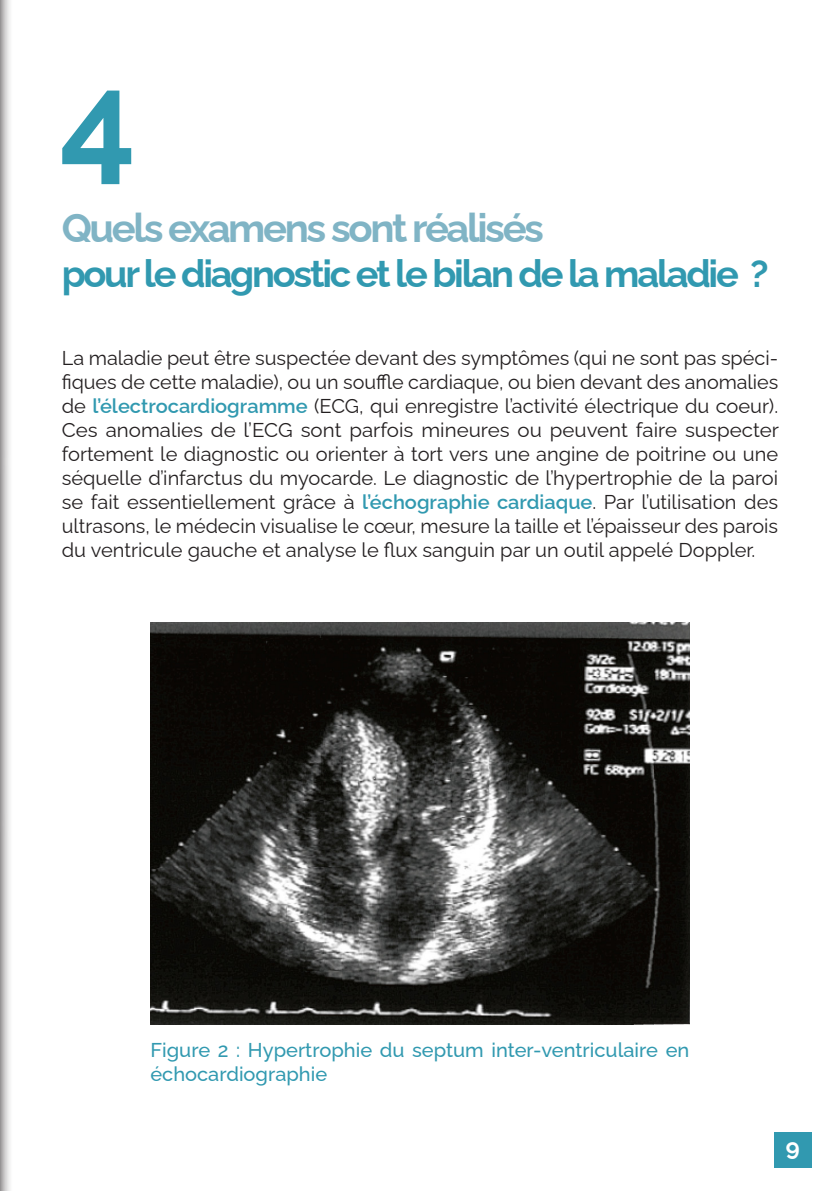
<style>
.page{position:relative;width:840px;height:1191px;background:#fff}
.page>*{position:absolute;margin:0;border:0;box-sizing:border-box;transform-origin:0 0}
.t1{font:700 134px "Raleway";color:#3199b0}
.t2{font:700 40px "Raleway";letter-spacing:-.06em;color:#80b4c5}
.t3{font:700 38px "Raleway";letter-spacing:-.06em;color:#3199b0}
.t4{font:700 24px "Raleway";color:#fff}
.t5{font:20px/24px "Raleway";color:#231f20;text-align:justify}
.t6{font:500 20px/24px "Raleway";color:#3199b0}
.s1{font-weight:600;color:#3199b0}
</style>
<div class="page">
<div style="left:773px;top:1132px;width:38px;height:36px;background:#3199b0"></div>
<div style="left:0;top:0;width:13px;height:1191px;background:#231f20;opacity:.94"></div>
<img style="left:0;top:0;width:1px;height:1191px">
<img style="left:150px;top:622px;width:539px;height:402px">
<p class="t1" style="left:60px;top:16px;width:78px">4</p>
<p class="t2" style="left:62px;top:197px;width:483px">Quels examens sont réalisés</p>
<p class="t3" style="left:62px;top:244px;width:708px">pour le diagnostic et le bilan de la maladie ?</p>
<p class="t5" style="left:62px;top:344px;width:718px">La maladie peut être suspectée devant des symptômes (qui ne sont pas spéci&shy;fiques de cette maladie), ou un souffle cardiaque, ou bien devant des anomalies de <span class="s1">l’électrocardiogramme</span> (ECG, qui enregistre l’activité électrique du coeur).<br>Ces anomalies de l’ECG sont parfois mineures ou peuvent faire suspecter fortement le diagnostic ou orienter à tort vers une angine de poitrine ou une séquelle d’infarctus du myocarde. Le diagnostic de l’hypertrophie de la paroi se fait essentiellement grâce à <span class="s1">l’échographie cardiaque</span>. Par l’utilisation des ultrasons, le médecin visualise le cœur, mesure la taille et l’épaisseur des parois du ventricule gauche et analyse le flux sanguin par un outil appelé Doppler.</p>
<p class="t6" style="left:150px;top:1035px;width:540px">Figure 2 : Hypertrophie du septum inter-ventriculaire en échocardiographie</p>
<p class="t4" style="left:785px;top:1132px;width:16px">9</p>
</div>
